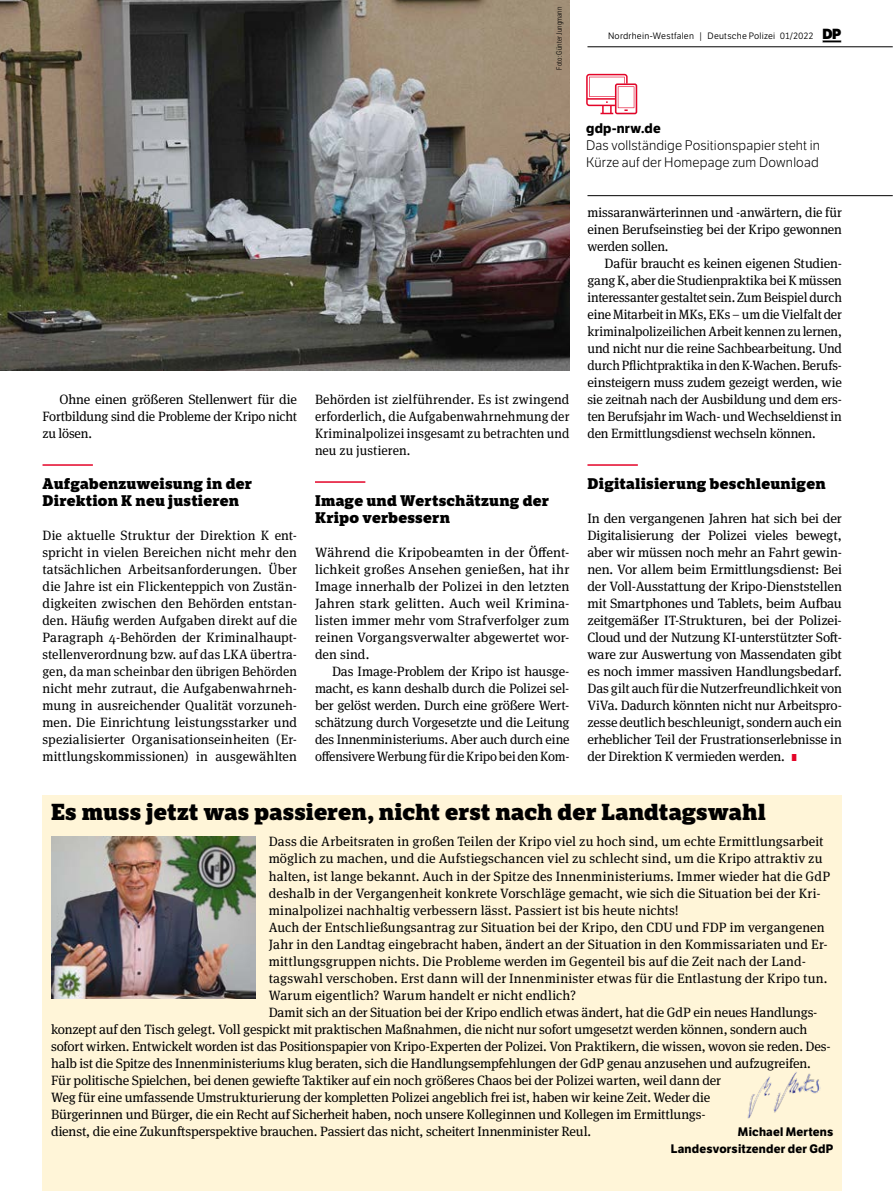
<style>
.page{position:relative;width:893px;height:1191px;background:#fff}
.page>*{position:absolute;margin:0;border:0;box-sizing:border-box;transform-origin:0 0}
.Head_5{font:800 22.5px "LFT Etica Sheriff";letter-spacing:.005em;color:#000}
.Zwischentitel_Linie{font:800 15px/17px "LFT Etica Sheriff";letter-spacing:.01em;color:#000}
.Text_Links{font:13.5px/17px "Meta Serif Pro";letter-spacing:-.005em;color:#000}
.Text_Block{font:13.5px/17px "Meta Serif Pro";color:#000;text-align:justify}
.Text_Block_Einzug{font:13.5px/17px "Meta Serif Pro";letter-spacing:-.01em;color:#000;text-align:justify}
.Text_Links-2{font:13.5px/17px "LFT Etica Lt";letter-spacing:.01em;color:#000}
.Text_Links-3{font:700 13.5px "LFT Etica";letter-spacing:.02em;color:#000}
.Text_Links-4{font:700 12px "LFT Etica";letter-spacing:.02em;color:#000}
.Kopfzeile{font:9px "LFT Etica Bk";letter-spacing:.025em;color:#000}
.Foto-Credit{font:300 7.5px "LFT Etica Condensed";letter-spacing:.02em;color:#000}
.s1{font-size:9.3px}
.s2{font-family:"LFT Etica XB";font-size:14.25px}
.s3{font-family:"LFT Etica XB";font-size:9.75px;color:#e40428}
</style>
<div class="page">
<hr style="left:587px;top:195px;width:306px;height:1px;background:#000">
<hr style="left:587px;top:47px;width:306px;height:1px;background:#000">
<svg style="left:822px;top:40px;width:19px;height:2px"></svg>
<hr style="left:43px;top:464px;width:50px;height:2px;background:#e40428">
<hr style="left:315px;top:481px;width:50px;height:2px;background:#e40428">
<hr style="left:587px;top:464px;width:51px;height:2px;background:#e40428">
<svg style="left:586px;top:74px;width:51px;height:40px"></svg>
<div style="left:43px;top:795px;width:799px;height:396px;background:#fff5d8"></div>
<img style="left:0;top:0;width:570px;height:370px">
<img style="left:747px;top:1072px;width:74px;height:46px">
<img style="left:51px;top:836px;width:205px;height:163px">
<p class="Foto-Credit" style="left:555px;top:70px;width:64px;rotate:-90deg">Foto: Günter Jungmann</p>
<p class="Kopfzeile" style="left:608px;top:31px;width:235px">Nordrhein-Westfalen <span class="s1">|</span> Deutsche Polizei 01/2022 <span class="s2">DP</span></p>
<p class="Text_Block_Einzug" style="left:43px;top:390px;width:256px;text-indent:17px">Ohne einen größeren Stellenwert für die Fortbildung sind die Probleme der Kripo nicht zu lösen.</p>
<p class="Zwischentitel_Linie" style="left:43px;top:475px;width:211px">Aufgabenzuweisung in der<br>Direktion K neu justieren</p>
<p class="Text_Block" style="left:43px;top:526px;width:256px">Die aktuelle Struktur der Direktion K ent&shy;spricht in vielen Bereichen nicht mehr den tatsächlichen Arbeitsanforderungen. Über die Jahre ist ein Flickenteppich von Zustän&shy;digkeiten zwischen den Behörden entstan&shy;den. Häufig werden Aufgaben direkt auf die Paragraph 4-Behörden der Kriminalhaupt&shy;stellenverordnung bzw. auf das LKA übertra&shy;gen, da man scheinbar den übrigen Behörden nicht mehr zutraut, die Aufgabenwahrneh&shy;mung in ausreichender Qualität vorzuneh&shy;men. Die Einrichtung leistungsstarker und spezialisierter Organisationseinheiten (Er&shy;mittlungskommissionen) in ausgewählten</p>
<p class="Text_Block" style="left:315px;top:390px;width:256px">Behörden ist zielführender. Es ist zwingend erforderlich, die Aufgabenwahrnehmung der Kriminalpolizei insgesamt zu betrachten und neu zu justieren.</p>
<p class="Zwischentitel_Linie" style="left:315px;top:492px;width:236px">Image und Wertschätzung der<br>Kripo verbessern</p>
<p class="Text_Block" style="left:315px;top:543px;width:256px">Während die Kripobeamten in der Öffent&shy;lichkeit großes Ansehen genießen, hat ihr Image innerhalb der Polizei in den letzten Jahren stark gelitten. Auch weil Krimina&shy;listen immer mehr vom Strafverfolger zum reinen Vorgangsverwalter abgewertet wor&shy;den sind.</p>
<p class="Text_Block_Einzug" style="left:315px;top:662px;width:256px;text-indent:17px">Das Image-Problem der Kripo ist hausge&shy;macht, es kann deshalb durch die Polizei sel&shy;ber gelöst werden. Durch eine größere Wert&shy;schätzung durch Vorgesetzte und die Leitung des Innenministeriums. Aber auch durch eine offensivere Werbung für die Kripo bei den Kom-</p>
<p class="Text_Links-3" style="left:586px;top:120px;width:76px">gdp-nrw.de</p>
<p class="Text_Links-2" style="left:586px;top:138px;width:235px">Das vollständige Positionspapier steht in<br>Kürze auf der Homepage zum Download</p>
<p class="Text_Block_Einzug" style="left:587px;top:203px;width:256px">missaranwärterinnen und -anwärtern, die für einen Berufseinstieg bei der Kripo gewonnen werden sollen.</p>
<p class="Text_Block_Einzug" style="left:587px;top:254px;width:256px;text-indent:17px">Dafür braucht es keinen eigenen Studien&shy;gang K, aber die Studienpraktika bei K müssen interessanter gestaltet sein. Zum Beispiel durch eine Mitarbeit in MKs, EKs – um die Vielfalt der kriminalpolizeilichen Arbeit kennen zu lernen, und nicht nur die reine Sachbearbeitung. Und durch Pflichtpraktika in den K-Wachen. Berufs&shy;einsteigern muss zudem gezeigt werden, wie sie zeitnah nach der Ausbildung und dem ers&shy;ten Berufsjahr im Wach- und Wechseldienst in den Ermittlungsdienst wechseln können.</p>
<p class="Zwischentitel_Linie" style="left:587px;top:475px;width:240px">Digitalisierung beschleunigen</p>
<p class="Text_Block" style="left:587px;top:509px;width:256px">In den vergangenen Jahren hat sich bei der Digitalisierung der Polizei vieles bewegt, aber wir müssen noch mehr an Fahrt gewin&shy;nen. Vor allem beim Ermittlungsdienst: Bei der Voll-Ausstattung der Kripo-Dienststellen mit Smartphones und Tablets, beim Aufbau zeitgemäßer IT-Strukturen, bei der Polizei-Cloud und der Nutzung KI-unterstützter Soft&shy;ware zur Auswertung von Massendaten gibt es noch immer massiven Handlungsbedarf.<br>Das gilt auch für die Nutzerfreundlichkeit von ViVa. Dadurch könnten nicht nur Arbeitspro&shy;zesse deutlich beschleunigt, sondern auch ein erheblicher Teil der Frustrationserlebnisse in der Direktion K vermieden werden. <span class="s3">I</span></p>
<p class="Head_5" style="left:51px;top:798px;width:716px">Es muss jetzt was passieren, nicht erst nach der Landtagswahl</p>
<p class="Text_Links" style="left:269px;top:832px;width:563px">Dass die Arbeitsraten in großen Teilen der Kripo viel zu hoch sind, um echte Ermittlungsarbeit möglich zu machen, und die Aufstiegschancen viel zu schlecht sind, um die Kripo attraktiv zu halten, ist lange bekannt. Auch in der Spitze des Innenministeriums. Immer wieder hat die GdP deshalb in der Vergangenheit konkrete Vorschläge gemacht, wie sich die Situation bei der Kri&shy;minalpolizei nachhaltig verbessern lässt. Passiert ist bis heute nichts!</p>
<p class="Text_Links" style="left:269px;top:917px;width:560px">Auch der Entschließungsantrag zur Situation bei der Kripo, den CDU und FDP im vergangenen Jahr in den Landtag eingebracht haben, ändert an der Situation in den Kommissariaten und Er&shy;mittlungsgruppen nichts. Die Probleme werden im Gegenteil bis auf die Zeit nach der Land&shy;tagswahl verschoben. Erst dann will der Innenminister etwas für die Entlastung der Kripo tun.<br>Warum eigentlich? Warum handelt er nicht endlich?</p>
<p class="Text_Links" style="left:51px;top:1002px;width:781px;text-indent:218px">Damit sich an der Situation bei der Kripo endlich etwas ändert, hat die GdP ein neues Handlungs&shy;konzept auf den Tisch gelegt. Voll gespickt mit praktischen Maßnahmen, die nicht nur sofort umgesetzt werden können, sondern auch sofort wirken. Entwickelt worden ist das Positionspapier von Kripo-Experten der Polizei. Von Praktikern, die wissen, wovon sie reden. Des&shy;halb ist die Spitze des Innenministeriums klug beraten, sich die Handlungsempfehlungen der GdP genau anzusehen und aufzugreifen.</p>
<p class="Text_Links" style="left:51px;top:1070px;width:671px">Für politische Spielchen, bei denen gewiefte Taktiker auf ein noch größeres Chaos bei der Polizei warten, weil dann der Weg für eine umfassende Umstrukturierung der kompletten Polizei angeblich frei ist, haben wir keine Zeit. Weder die Bürgerinnen und Bürger, die ein Recht auf Sicherheit haben, noch unsere Kolleginnen und Kollegen im Ermittlungs&shy;dienst, die eine Zukunftsperspektive brauchen. Passiert das nicht, scheitert Innenminister Reul.</p>
<p class="Text_Links-4" style="left:738px;top:1124px;width:97px">Michael Mertens</p>
<p class="Text_Links-4" style="left:671px;top:1141px;width:164px">Landesvorsitzender der GdP</p>
</div>
